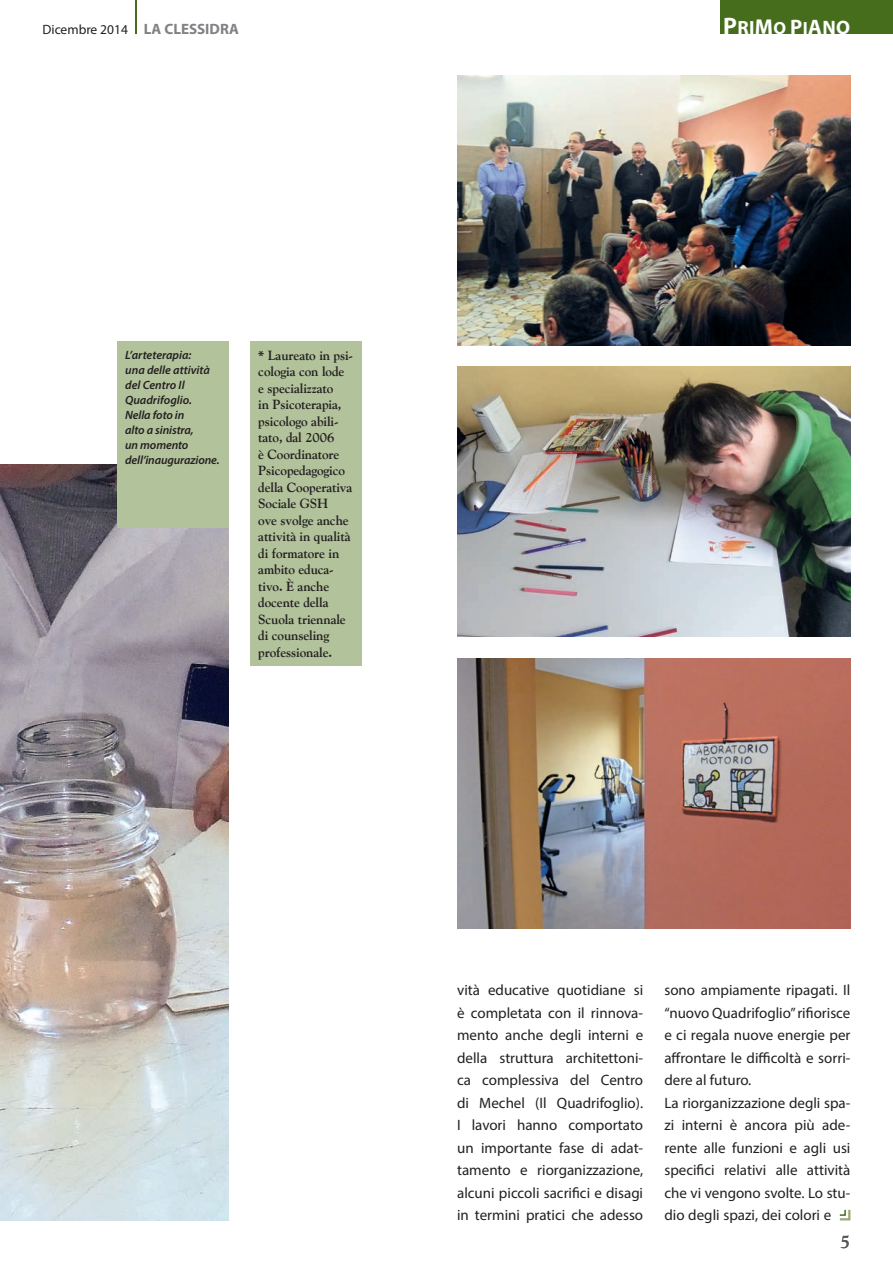
<style>
.page{position:relative;width:893px;height:1263px;background:#fff}
.page>*{position:absolute;margin:0;border:0;box-sizing:border-box;transform-origin:0 0}
.t1{font:700 19.2px "Myriad Pro";color:#fff}
.t2{font:700 18px "Goudy";color:#57585a}
.t3{font:15px/22.5px "Myriad Pro";color:#231f20;text-align:justify}
.t4{font:13.5px "Myriad Pro";color:#231f20}
.t5{font:700 13.2px/16.5px "Goudy";letter-spacing:-.01em;color:#231f20}
.t6{font:italic 600 12px/15px "Myriad Pro";letter-spacing:-.01em;color:#231f20}
.s1{font-weight:700;font-size:15px;color:#808285}
.s2{font-family:"Myriad Pro"}
.s3{font-size:23.85px}
.s4{font-size:21.6px}
.s5{font-size:17.7px}
.s6{font-size:21px}
.s7{font-size:19.5px}
</style>
<div class="page">
<div style="left:720px;top:0;width:173px;height:34px;background:#456d1c"></div>
<hr style="left:136px;top:0;width:1px;height:34px;background:#456d1c">
<img style="left:457px;top:658px;width:393px;height:270px">
<img style="left:457px;top:367px;width:393px;height:270px">
<img style="left:457px;top:76px;width:393px;height:270px">
<img style="left:0;top:464px;width:229px;height:756px">
<div style="left:250px;top:341px;width:112px;height:324px;background:#b2c29b"></div>
<div style="left:117px;top:341px;width:112px;height:186px;background:#b2c29b"></div>
<svg style="left:839px;top:1209px;width:12px;height:12px"></svg>
<p class="t4" style="left:43px;top:21px;width:198px">Dicembre 2014 <span class="s1">LA CLESSIDRA</span></p>
<p class="t6" style="left:125px;top:347px;width:96px">L’arteterapia:<br>una delle attività del Centro Il<br>Quadrifoglio.<br>Nella foto in<br>alto a sinistra,<br>un momento dell’inaugurazione.</p>
<p class="t5" style="left:258px;top:346px;width:96px"><span class="s2">*</span> Laureato in psi&shy;cologia con lode e specializzato<br>in Psicoterapia, psicologo abili&shy;tato, dal 2006<br>è Coordinatore<br>Psicopedagogico della Cooperativa<br>Sociale GSH<br>ove svolge anche attività in qualità di formatore in ambito educa&shy;tivo. è anche docente della<br>Scuola triennale di counseling professionale.</p>
<p class="t1" style="left:723px;top:15px;width:129px"><span class="s3">P</span>RI<span class="s4">M</span><span class="s5">O</span> <span class="s6">P</span><span class="s5">I</span><span class="s6">A</span><span class="s7">NO</span></p>
<p class="t3" style="left:457px;top:979px;width:188px">vità educative quotidiane si è completata con il rinnova&shy;mento anche degli interni e della struttura architettoni&shy;ca complessiva del Centro di Mechel (Il Quadrifoglio).<br>I lavori hanno comportato un importante fase di adat&shy;tamento e riorganizzazione, alcuni piccoli sacrifici e disagi in termini pratici che adesso</p>
<p class="t3" style="left:664px;top:979px;width:188px;text-align:left">sono ampiamente ripagati. Il “nuovo Quadrifoglio” rifiorisce e ci regala nuove energie per affrontare le difficoltà e sorri&shy;dere al futuro.<br>La riorganizzazione degli spa&shy;zi interni è ancora più ade&shy;rente alle funzioni e agli usi specifici relativi alle attività che vi vengono svolte. Lo stu&shy;dio degli spazi, dei colori e</p>
<p class="t2" style="left:840px;top:1231px;width:12px">5</p>
</div>
